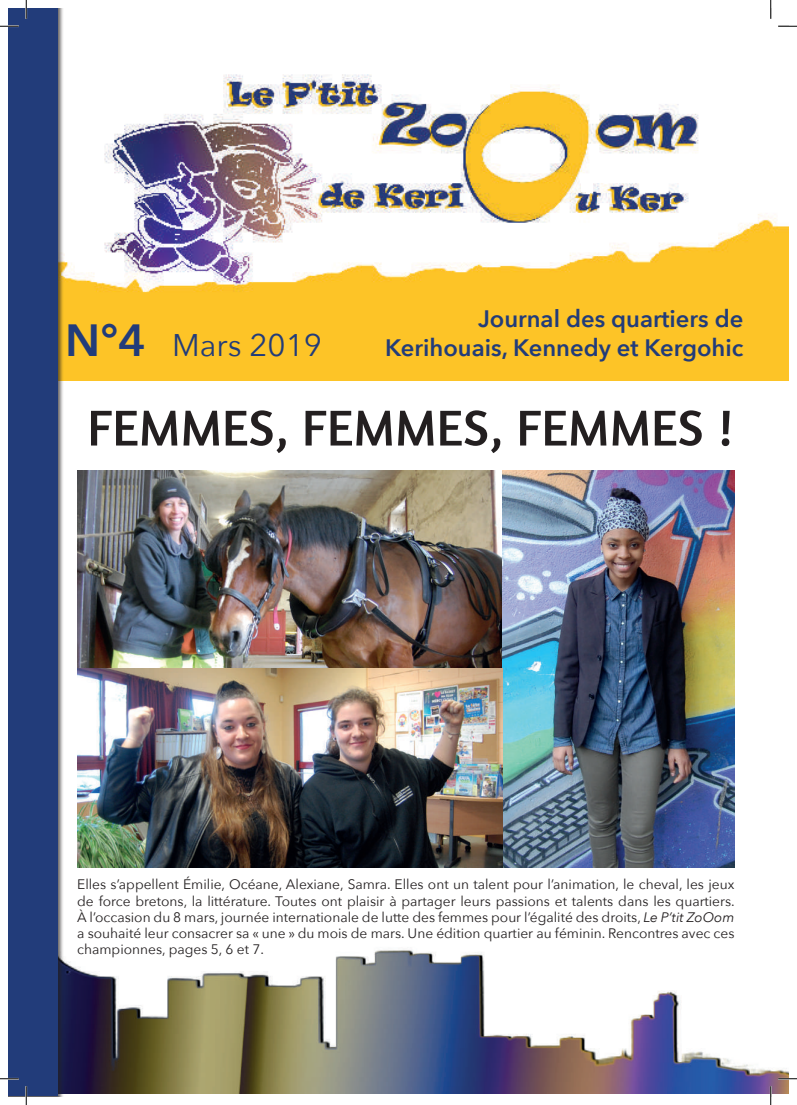
<style>
.page{position:relative;width:797px;height:1105px;background:#fff}
.page>*{position:absolute;margin:0;border:0;box-sizing:border-box;transform-origin:0 0}
.t1{font:51.25px "Amaranth";color:#231f20}
.t2{font:31.25px "Avenir Next";color:#223c7a}
.t3{font:600 23.75px/28.5px "Avenir Next";color:#223c7a;text-align:right}
.t4{font:13.75px/16.2px "Avenir Next";color:#231f20;text-align:justify}
.s1{font-weight:600;font-size:45px}
.s2{font-style:italic}
</style>
<div class="page">
<img style="left:64px;top:861px;width:724px;height:232px">
<img style="left:64px;top:15px;width:724px;height:366px">
<img style="left:77px;top:470px;width:657px;height:397px">
<div style="left:9px;top:9px;width:55px;height:1087px;background:#231f20;opacity:.7"></div>
<div style="left:9px;top:9px;width:49px;height:1087px;background:#223c7a"></div>
<div style="left:586px;top:183px;width:6px;height:9px;background:#fff"></div>
<div style="left:581px;top:182px;width:7px;height:10px;background:#fff"></div>
<svg style="left:0;top:25px;width:19px;height:2px"></svg>
<svg style="left:778px;top:25px;width:19px;height:2px"></svg>
<svg style="left:0;top:1078px;width:19px;height:1px"></svg>
<svg style="left:778px;top:1078px;width:19px;height:1px"></svg>
<svg style="left:25px;top:0;width:2px;height:19px"></svg>
<svg style="left:25px;top:1086px;width:2px;height:19px"></svg>
<svg style="left:770px;top:0;width:1px;height:19px"></svg>
<svg style="left:770px;top:1086px;width:1px;height:19px"></svg>
<h2 class="t2" style="left:65px;top:319px;width:258px"><span class="s1">N°4</span> Mars 2019</h2>
<h3 class="t3" style="left:385px;top:304px;width:360px">Journal des quartiers de<br>Kerihouais, Kennedy et Kergohic</h3>
<h1 class="t1" style="left:87px;top:398px;width:647px">FEMMES, FEMMES, FEMMES !</h1>
<p class="t4" style="left:77px;top:876px;width:659px">Elles s’appellent Émilie, Océane, Alexiane, Samra. Elles ont un talent pour l’animation, le cheval, les jeux de force bretons, la littérature. Toutes ont plaisir à partager leurs passions et talents dans les quartiers.<br>À l’occasion du 8 mars, journée internationale de lutte des femmes pour l’égalité des droits, <span class="s2">Le P’tit ZoOom </span>a souhaité leur consacrer sa « une » du mois de mars. Une édition quartier au féminin. Rencontres avec ces championnes, pages 5, 6 et 7.</p>
</div>
